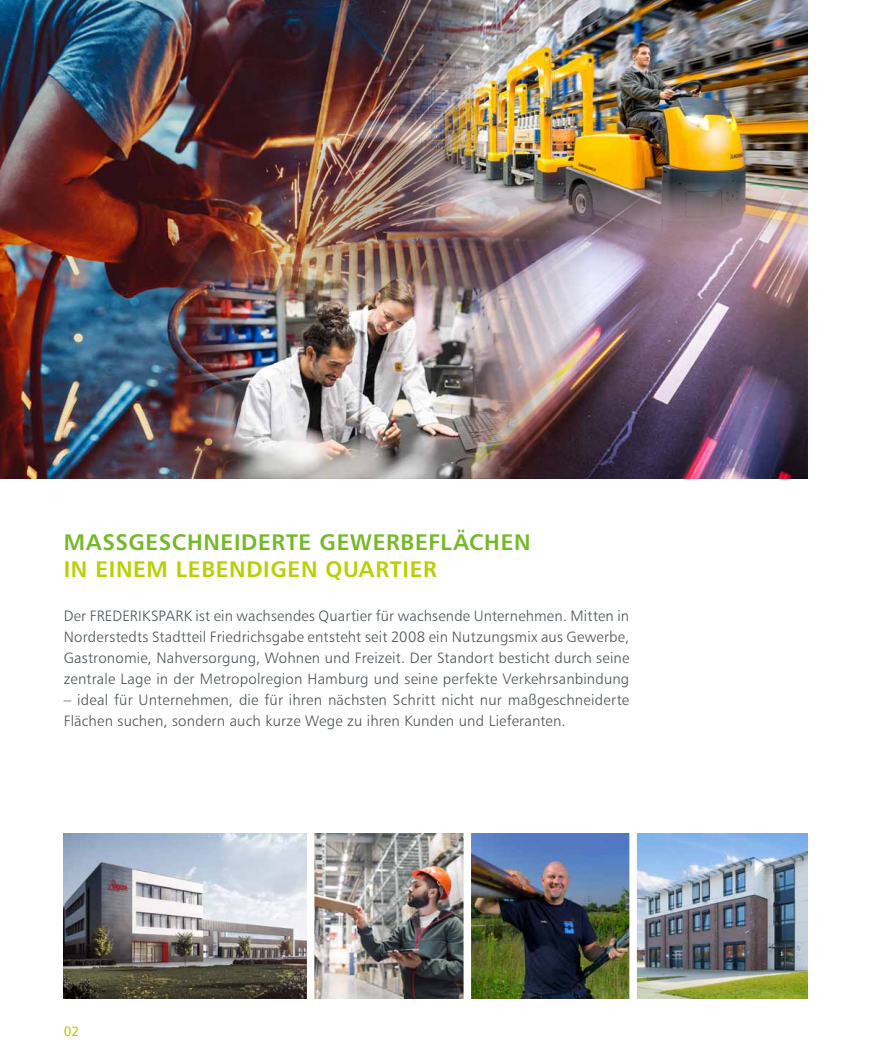
<style>
.page{position:relative;width:893px;height:1063px;background:#fff}
.page>*{position:absolute;margin:0;border:0;box-sizing:border-box;transform-origin:0 0}
.t1{font:22.5px "Humanist 777 BT Bold B";letter-spacing:.03em;color:#75b829}
.t2{font:22.5px "Humanist 777 BT Bold B";letter-spacing:.03em;color:#bacf00}
.t3{font:15px/21px "Humanist 777 BT Light B";letter-spacing:.01em;color:#4c5356;text-align:justify}
.t4{font:13.5px "Humanist 777 BT Roman B";color:#bacf00}
</style>
<div class="page">
<img style="left:0;top:0;width:165px;height:478px">
<img style="left:165px;top:0;width:643px;height:478px">
<img style="left:637px;top:834px;width:171px;height:165px">
<img style="left:314px;top:834px;width:150px;height:165px">
<img style="left:64px;top:834px;width:243px;height:165px">
<img style="left:162px;top:226px;width:377px;height:252px">
<img style="left:357px;top:0;width:451px;height:267px">
<img style="left:471px;top:834px;width:158px;height:165px">
<h1 class="t1" style="left:64px;top:528px;width:468px">MASSGESCHNEIDERTE GEWERBEFLÄCHEN</h1>
<h1 class="t2" style="left:64px;top:555px;width:374px">IN EINEM LEBENDIGEN QUARTIER</h1>
<p class="t3" style="left:64px;top:605px;width:567px">Der FREDERIKSPARK ist ein wachsendes Quartier für wachsende Unternehmen. Mitten in Norderstedts Stadtteil Friedrichsgabe entsteht seit 2008 ein Nutzungsmix aus Gewerbe, Gastronomie, Nahversorgung, Wohnen und Freizeit. Der Standort besticht durch seine zentrale Lage in der Metropolregion Hamburg und seine perfekte Verkehrsanbindung</p>
<p class="t3" style="left:64px;top:689px;width:567px">– ideal für Unternehmen, die für ihren nächsten Schritt nicht nur maßgeschneiderte<br>Flächen suchen, sondern auch kurze Wege zu ihren Kunden und Lieferanten.</p>
<p class="t4" style="left:64px;top:1022px;width:17px">02</p>
</div>
